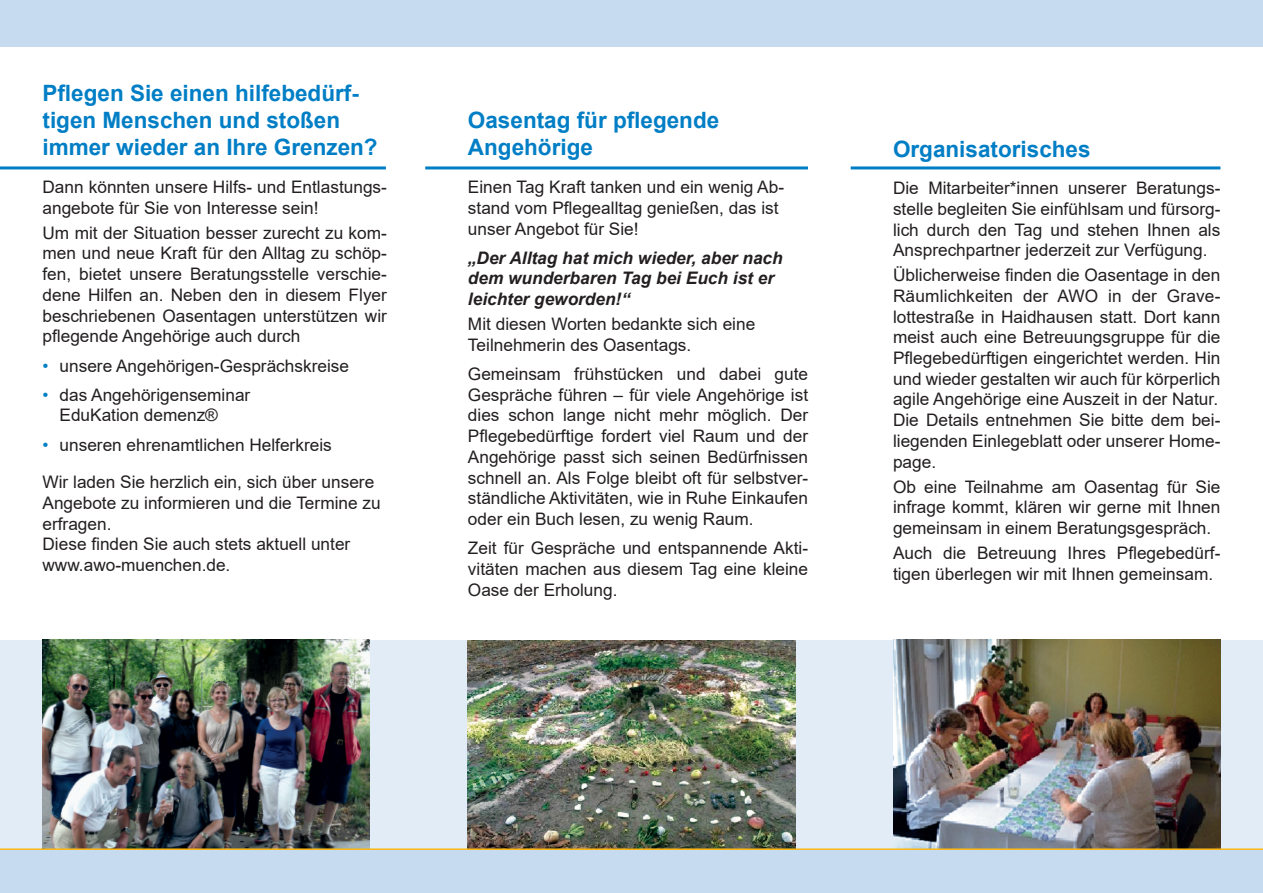
<style>
.page{position:relative;width:1263px;height:893px;background:#fff}
.page>*{position:absolute;margin:0;border:0;box-sizing:border-box;transform-origin:0 0}
.t1{font:700 22.5px/27px "Arial";color:#007ec5}
.t2{font:17.25px/20.7px "Arial";color:#231f20}
.t3{font:italic 700 17.25px/20.7px "Arial";color:#231f20}
.s1{color:#007ec5}
</style>
<div class="page">
<div style="left:0;top:0;width:1263px;height:47px;background:#c6daf0"></div>
<div style="left:0;top:640px;width:1263px;height:210px;background:#e1ecf7"></div>
<div style="left:0;top:850px;width:1263px;height:43px;background:#c6daf0"></div>
<img style="left:43px;top:640px;width:327px;height:208px">
<img style="left:468px;top:641px;width:327px;height:207px">
<img style="left:893px;top:640px;width:327px;height:208px">
<hr style="left:0;top:166px;width:386px;height:3px;background:#007ec5">
<hr style="left:425px;top:166px;width:383px;height:3px;background:#007ec5">
<hr style="left:851px;top:166px;width:369px;height:3px;background:#007ec5">
<hr style="left:0;top:848px;width:1263px;height:2px;background:#fcb814">
<h1 class="t1" style="left:43px;top:80px;width:337px">Pflegen Sie einen hilfebedürf&shy;tigen Menschen und stoßen immer wieder an Ihre Grenzen?</h1>
<p class="t2" style="left:43px;top:177px;width:346px">Dann könnten unsere Hilfs- und Entlastungs&shy;angebote für Sie von Interesse sein!</p>
<p class="t2" style="left:43px;top:222px;width:346px;text-align:justify">Um mit der Situation besser zurecht zu kom&shy;men und neue Kraft für den Alltag zu schöp&shy;fen, bietet unsere Beratungsstelle verschie&shy;dene Hilfen an. Neben den in diesem Flyer beschriebenen Oasentagen unterstützen wir pflegende Angehörige auch durch</p>
<p class="t2" style="left:43px;top:355px;width:308px"><span class="s1">•</span> unsere Angehörigen-Gesprächskreise</p>
<p class="t2" style="left:60px;top:384px;width:192px;text-indent:-17px"><span class="s1">•</span> das Angehörigenseminar<br>EduKation demenz®</p>
<p class="t2" style="left:43px;top:426px;width:333px;line-height:37.7px"><span class="s1">•</span> unseren ehrenamtlichen Helferkreis<br>Wir laden Sie herzlich ein, sich über unsere</p>
<p class="t2" style="left:43px;top:492px;width:340px">Angebote zu informieren und die Termine zu erfragen.<br>Diese finden Sie auch stets aktuell unter www.awo-muenchen.de.</p>
<h1 class="t1" style="left:468px;top:107px;width:253px">Oasentag für pflegende<br>Angehörige</h1>
<p class="t2" style="left:468px;top:177px;width:318px">Einen Tag Kraft tanken und ein wenig Ab&shy;stand vom Pflegealltag genießen, das ist unser Angebot für Sie!</p>
<p class="t3" style="left:468px;top:248px;width:316px">„Der Alltag hat mich wieder, aber nach dem wunderbaren Tag bei Euch ist er leichter geworden!“</p>
<p class="t2" style="left:468px;top:314px;width:289px">Mit diesen Worten bedankte sich eine<br>Teilnehmerin des Oasentags.</p>
<p class="t2" style="left:468px;top:363px;width:342px;text-align:justify">Gemeinsam frühstücken und dabei gute Gespräche führen – für viele Angehörige ist dies schon lange nicht mehr möglich. Der Pflegebedürftige fordert viel Raum und der Angehörige passt sich seinen Bedürfnissen schnell an. Als Folge bleibt oft für selbstver&shy;ständliche Aktivitäten, wie in Ruhe Einkaufen oder ein Buch lesen, zu wenig Raum.</p>
<p class="t2" style="left:468px;top:538px;width:342px;text-align:justify">Zeit für Gespräche und entspannende Akti&shy;vitäten machen aus diesem Tag eine kleine Oase der Erholung.</p>
<h1 class="t1" style="left:893px;top:135px;width:199px">Organisatorisches</h1>
<p class="t2" style="left:893px;top:178px;width:329px;text-align:justify">Die Mitarbeiter*innen unserer Beratungs&shy;stelle begleiten Sie einfühlsam und fürsorg&shy;lich durch den Tag und stehen Ihnen als Ansprechpartner jederzeit zur Verfügung.</p>
<p class="t2" style="left:893px;top:265px;width:329px">Üblicherweise finden die Oasentage in den Räumlichkeiten der AWO in der Grave&shy;lottestraße in Haidhausen statt. Dort kann meist auch eine Betreuungsgruppe für die Pflegebedürftigen eingerichtet werden. Hin und wieder gestalten wir auch für körperlich agile Angehörige eine Auszeit in der Natur.<br>Die Details entnehmen Sie bitte dem bei&shy;liegenden Einlegeblatt oder unserer Home&shy;page.</p>
<p class="t2" style="left:893px;top:476px;width:329px;text-align:justify">Ob eine Teilnahme am Oasentag für Sie infrage kommt, klären wir gerne mit Ihnen gemeinsam in einem Beratungsgespräch.</p>
<p class="t2" style="left:893px;top:542px;width:329px">Auch die Betreuung Ihres Pflegebedürf&shy;tigen überlegen wir mit Ihnen gemeinsam.</p>
</div>
